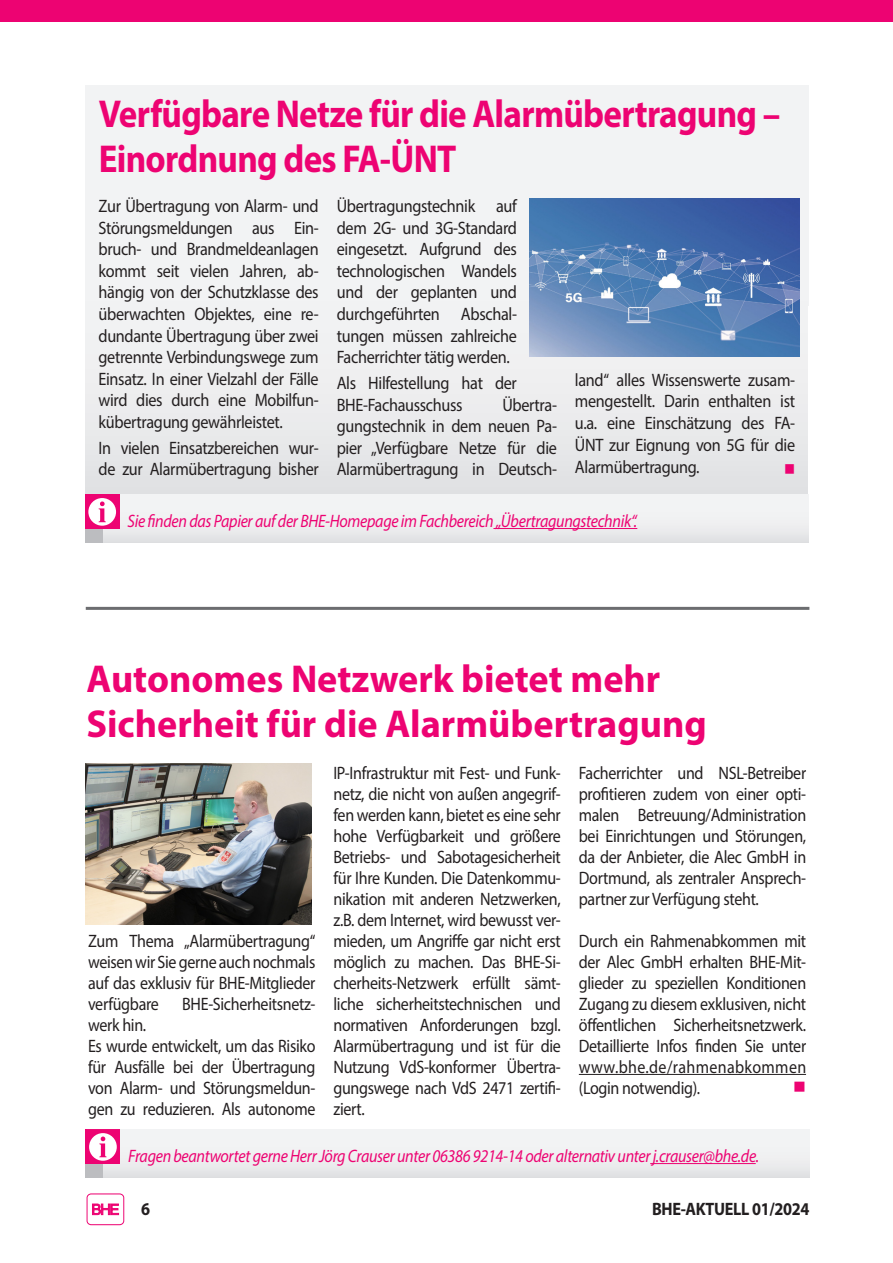
<style>
.page{position:relative;width:893px;height:1263px;background:#fff}
.page>*{position:absolute;margin:0;border:0;box-sizing:border-box;transform-origin:0 0}
.t1{font:700 39px/45px "Myriad Pro";letter-spacing:-.005em;color:#ed0372}
.t2{font:700 39px/45px "Myriad Pro";letter-spacing:-.005em;color:#ed0372;scale:.9 1}
.t3{font:18px/21px "Myriad Pro";letter-spacing:-.02em;color:#231f20;text-align:justify;scale:.89 1}
.t4{font:18px/21.6px "Myriad Pro";letter-spacing:-.02em;color:#231f20;text-align:justify;scale:.9 1}
.t5{font:italic 18px "Myriad Pro";letter-spacing:-.02em;color:#ed0372;scale:.89 1}
.t6{font:700 18px "Myriad Pro";letter-spacing:-.02em;color:#231f20;scale:.9 1}
.t7{font:17.25px "Wingdings";color:#ed0372}
.t8{font:16.5px "Wingdings";color:#ed0372;scale:.9 1}
</style>
<div class="page">
<div style="left:0;top:0;width:893px;height:21px;background:#ed0372"></div>
<div style="left:87px;top:1193px;width:37px;height:32px;border:1px solid #ed0372;border-radius:4px"></div>
<svg style="left:92px;top:1204px;width:27px;height:11px"></svg>
<hr style="left:86px;top:607px;width:723px;height:3px;background:#6c6d70">
<div style="left:85px;top:85px;width:724px;height:220px;background:#f2f3f4"></div>
<div style="left:86px;top:186px;width:722px;height:321px;background:linear-gradient(to right,#f0f0f1,#e8e9eb)"></div>
<img style="left:530px;top:198px;width:270px;height:158px">
<div style="left:85px;top:495px;width:724px;height:48px;background:linear-gradient(to right,#ecebee,#eeeff0)"></div>
<hr style="left:493px;top:528px;width:144px;height:1px;background:#ed0372">
<div style="left:85px;top:525px;width:17px;height:18px;background:#bcbdc0"></div>
<div style="left:85px;top:495px;width:34px;height:34px;background:#ed0372"></div>
<div style="left:88px;top:498px;width:28px;height:28px;background:#fff;border-radius:50%"></div>
<svg style="left:99px;top:501px;width:7px;height:21px"></svg>
<div style="left:86px;top:1130px;width:723px;height:48px;background:linear-gradient(to bottom,#f7f8f8,#e5e5e7)"></div>
<hr style="left:650px;top:1163px;width:106px;height:1px;background:#ed0372">
<div style="left:86px;top:1160px;width:17px;height:18px;background:#bcbdc0"></div>
<div style="left:86px;top:1130px;width:34px;height:34px;background:#ed0372"></div>
<div style="left:89px;top:1133px;width:28px;height:28px;background:#fff;border-radius:50%"></div>
<svg style="left:99px;top:1136px;width:8px;height:21px"></svg>
<hr style="left:579px;top:1074px;width:227px;height:1px;background:#231f20">
<img style="left:86px;top:763px;width:225px;height:161px">
<h1 class="t2" style="left:99px;top:90px;width:759px">Verfügbare Netze für die Alarmübertragung –<br>Einordnung des FA-ÜNT</h1>
<p class="t4" style="left:99px;top:195px;width:246px">Zur Übertragung von Alarm- und Störungsmeldungen aus Ein&shy;bruch- und Brandmeldeanlagen kommt seit vielen Jahren, ab&shy;hängig von der Schutzklasse des überwachten Objektes, eine re&shy;dundante Übertragung über zwei getrennte Verbindungswege zum Einsatz. In einer Vielzahl der Fälle wird dies durch eine Mobilfun&shy;kübertragung gewährleistet.</p>
<p class="t4" style="left:99px;top:437px;width:246px">In vielen Einsatzbereichen wur&shy;de zur Alarmübertragung bisher</p>
<p class="t4" style="left:337px;top:195px;width:202px">Übertragungstechnik auf dem 2G- und 3G-Standard eingesetzt. Aufgrund des technologischen Wandels und der geplanten und durchgeführten Abschal&shy;tungen müssen zahlreiche Facherrichter tätig werden.</p>
<p class="t4" style="left:337px;top:372px;width:202px">Als Hilfestellung hat der<br>BHE-Fachausschuss</p>
<p class="t4" style="left:575px;top:368px;width:246px">land“ alles Wissenswerte zusam&shy;mengestellt. Darin enthalten ist u.a. eine Einschätzung des FA-ÜNT zur Eignung von 5G für die Alarmübertragung.</p>
<p class="t4" style="left:337px;top:393px;width:246px;text-indent:166px">Übertra&shy;gungstechnik in dem neuen Pa&shy;pier „Verfügbare Netze für die Alarmübertragung in Deutsch-</p>
<p class="t8" style="left:784px;top:460px;width:14px">■</p>
<p class="t5" style="left:128px;top:509px;width:574px">Sie finden das Papier auf der BHE-Homepage im Fachbereich „Übertragungstechnik“.</p>
<h1 class="t1" style="left:87px;top:655px;width:622px">Autonomes Netzwerk bietet mehr<br>Sicherheit für die Alarmübertragung</h1>
<p class="t3" style="left:88px;top:930px;width:257px">Zum Thema „Alarmübertragung“ weisen wir Sie gerne auch nochmals auf das exklusiv für BHE-Mitglieder verfügbare</p>
<p class="t3" style="left:182px;top:993px;width:151px">BHE-Sicherheitsnetz-</p>
<p class="t3" style="left:88px;top:1014px;width:257px;text-align:left">werk hin.<br>Es wurde entwickelt, um das Risiko für Ausfälle bei der Übertragung von Alarm- und Störungsmeldun&shy;gen zu reduzieren. Als autonome</p>
<p class="t3" style="left:333px;top:762px;width:257px">IP-Infrastruktur mit Fest- und Funk&shy;netz, die nicht von außen angegrif&shy;fen werden kann, bietet es eine sehr hohe Verfügbarkeit und größere Betriebs- und Sabotagesicherheit für Ihre Kunden. Die Datenkommu&shy;nikation mit anderen Netzwerken, z.B. dem Internet, wird bewusst ver&shy;mieden, um Angriffe gar nicht erst möglich zu machen. Das BHE-Si&shy;cherheits-Netzwerk erfüllt sämt&shy;liche sicherheitstechnischen und normativen Anforderungen bzgl.<br>Alarmübertragung und ist für die Nutzung VdS-konformer Übertra&shy;gungswege nach VdS 2471 zertifi&shy;ziert.</p>
<p class="t3" style="left:579px;top:762px;width:257px">Facherrichter und NSL-Betreiber profitieren zudem von einer opti&shy;malen Betreuung/Administration bei Einrichtungen und Störungen, da der Anbieter, die Alec GmbH in Dortmund, als zentraler Ansprech&shy;partner zur Verfügung steht.</p>
<p class="t3" style="left:579px;top:930px;width:257px">Durch ein Rahmenabkommen mit der Alec GmbH erhalten BHE-Mit&shy;glieder zu speziellen Konditionen Zugang zu diesem exklusiven, nicht öffentlichen Sicherheitsnetzwerk.<br>Detaillierte Infos finden Sie unter www.bhe.de/rahmenabkommen (Login notwendig).</p>
<p class="t7" style="left:793px;top:1077px;width:14px">■</p>
<p class="t5" style="left:128px;top:1144px;width:710px">Fragen beantwortet gerne Herr Jörg Crauser unter 06386 9214-14 oder alternativ unter j.crauser@bhe.de.</p>
<p class="t6" style="left:141px;top:1197px;width:11px">6</p>
<p class="t6" style="left:652px;top:1197px;width:176px">BHE-AKTUELL 01/2024</p>
</div>
